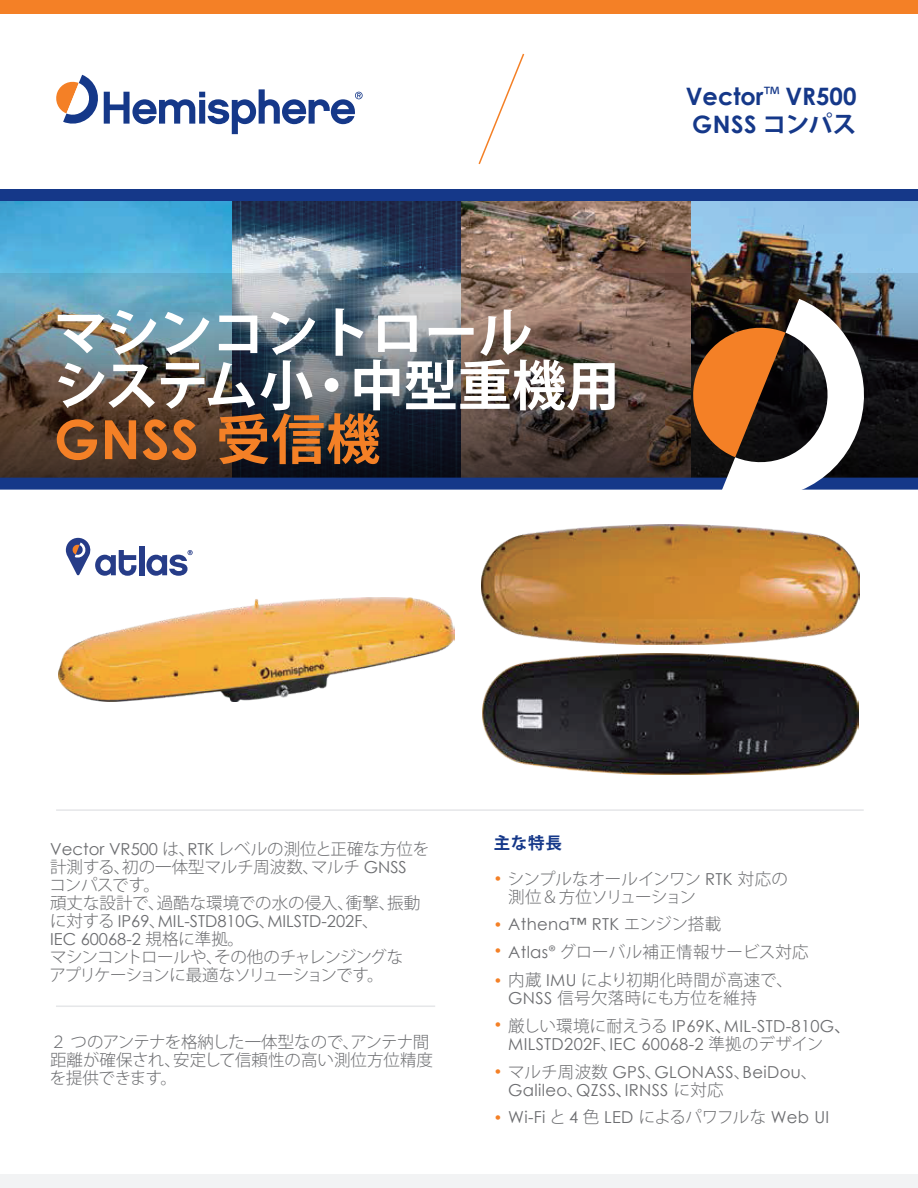
<style>
.page{position:relative;width:918px;height:1188px;background:#fff}
.page>*{position:absolute;margin:0;border:0;box-sizing:border-box;transform-origin:0 0}
.t1{font:700 54px/52.8px "Koz Go Pr 6 N";letter-spacing:-.02em;color:#fff}
.t2{font:700 54px "Century Gothic";color:#f48026}
.t3{font:700 24px/28.8px "Century Gothic";color:#153889}
.t4{font:300 16.5px/18px "Koz Go Pr 6 N";color:#6c6d70}
.t5{font:16.5px/18px "Century Gothic";letter-spacing:.02em;color:#6c6d70}
.t6{font:16.5px/18px "Century Gothic";color:#6c6d70}
.t7{font:300 16.5px/18px "Koz Go Pr 6 N";letter-spacing:-.05em;color:#6c6d70}
.t8{font:300 16.5px/18px "Koz Go Pr 6 N";letter-spacing:.02em;color:#6c6d70}
.t9{font:300 16.5px/18px "Koz Go Pr 6 N";letter-spacing:-.03em;color:#6c6d70}
.t10{font:700 16.5px "Koz Go Pr 6 N";color:#153889}
.s1{font-family:"Koz Go Pr 6 N"}
.s2{font-family:"Koz Go Pr 6 N";font-weight:400}
.s3{font-family:"Century Gothic";font-weight:400}
.s4{font-family:"Koz Go Pr 6 N";font-weight:300}
.s5{font-family:"Century Gothic";font-weight:400;font-size:15px;color:#f48026}
.s6{font-size:15px;color:#f48026}
</style>
<div class="page">
<div style="left:0;top:1174px;width:918px;height:14px;background:#f2f3f4"></div>
<hr style="left:56px;top:1005px;width:379px;height:2px;background:#e6e7e9">
<hr style="left:56px;top:809px;width:808px;height:2px;background:#e6e7e9">
<img style="left:482px;top:654px;width:377px;height:121px">
<img style="left:481px;top:524px;width:379px;height:121px">
<img style="left:58px;top:598px;width:396px;height:103px">
<div style="left:139px;top:546px;width:5px;height:29px;background:#263c88"></div>
<svg style="left:66px;top:538px;width:70px;height:38px"></svg>
<svg style="left:146px;top:550px;width:47px;height:26px"></svg>
<img style="left:690px;top:201px;width:228px;height:72px">
<img style="left:461px;top:201px;width:229px;height:72px">
<img style="left:231px;top:201px;width:230px;height:72px">
<img style="left:0;top:201px;width:231px;height:72px">
<img style="left:0;top:273px;width:918px;height:205px">
<div style="left:0;top:478px;width:918px;height:12px;background:#153889"></div>
<div style="left:0;top:189px;width:918px;height:12px;background:#153889"></div>
<svg style="left:684px;top:299px;width:194px;height:191px"></svg>
<svg style="left:478px;top:53px;width:47px;height:112px"></svg>
<div style="left:0;top:0;width:918px;height:14px;background:#f48026"></div>
<svg style="left:56px;top:75px;width:307px;height:59px"></svg>
<h1 class="t1" style="left:54px;top:308px;width:567px">マシンコントロール<br>システム小・中型重機用</h1>
<h1 class="t2" style="left:54px;top:399px;width:328px">GNSS <span class="s1">受信機</span></h1>
<h2 class="t3" style="left:686px;top:80px;width:172px">Vector<span class="s2">™</span> VR500<br>GNSS <span class="s1">コンパス</span></h2>
<p class="t4" style="left:49px;top:840px;width:381px"><span class="s3">Vector VR500</span> は、<span class="s3">RTK</span> レベルの測位と正確な方位を計測する、初の一体型マルチ周波数、マルチ <span class="s3">GNSS<br></span>コンパスです。<br>頑丈な設計で、過酷な環境での水の侵入、衝撃、振動</p>
<p class="t6" style="left:50px;top:912px;width:330px"><span class="s4">に対する</span> IP69<span class="s4">、</span>MIL-STD810G<span class="s4">、</span>MILSTD-202F<span class="s4">、<br></span>IEC 60068-2 <span class="s4">規格に準拠。</span></p>
<p class="t7" style="left:49px;top:948px;width:355px">マシンコントロールや、その他のチャレンジングなアプリケーションに最適なソリューションです。</p>
<p class="t4" style="left:50px;top:1033px;width:385px">２ つのアンテナを格納した一体型なので、アンテナ間距離が確保され、安定して信頼性の高い測位方位精度を提供できます。</p>
<p class="t10" style="left:494px;top:834px;width:70px">主な特長</p>
<p class="t9" style="left:508px;top:870px;width:281px;text-indent:-15px"><span class="s5">•</span> シンプルなオールインワン <span class="s3">RTK</span> 対応の測位＆方位ソリューション</p>
<p class="t5" style="left:494px;top:915px;width:229px"><span class="s6">•</span> Athena™ RTK <span class="s4">エンジン搭載</span></p>
<p class="t4" style="left:494px;top:944px;width:317px"><span class="s5">•</span> <span class="s3">Atlas</span>® グローバル補正情報サービス対応</p>
<p class="t8" style="left:508px;top:971px;width:286px;text-indent:-15px"><span class="s5">•</span> 内蔵 <span class="s3">IMU</span> により初期化時間が高速で、<br><span class="s3">GNSS</span> 信号欠落時にも方位を維持</p>
<p class="t5" style="left:508px;top:1017px;width:344px;text-indent:-15px"><span class="s6">•</span> <span class="s4">厳しい環境に耐えうる</span> IP69K<span class="s1">、</span>MIL-STD-810G<span class="s1">、<br></span>MILSTD202F<span class="s4">、</span>IEC 60068-2 <span class="s4">準拠のデザイン</span></p>
<p class="t5" style="left:508px;top:1062px;width:311px;text-indent:-15px"><span class="s6">•</span> <span class="s4">マルチ周波数</span> GPS<span class="s4">、</span>GLONASS<span class="s4">、</span>BeiDou<span class="s4">、<br></span>Galileo<span class="s4">、</span>QZSS<span class="s1">、</span>IRNSS <span class="s4">に対応</span></p>
<p class="t5" style="left:494px;top:1108px;width:337px"><span class="s6">•</span> Wi-Fi <span class="s4">と</span> 4 <span class="s4">色</span> LED <span class="s4">によるパワフルな</span> Web UI</p>
</div>
